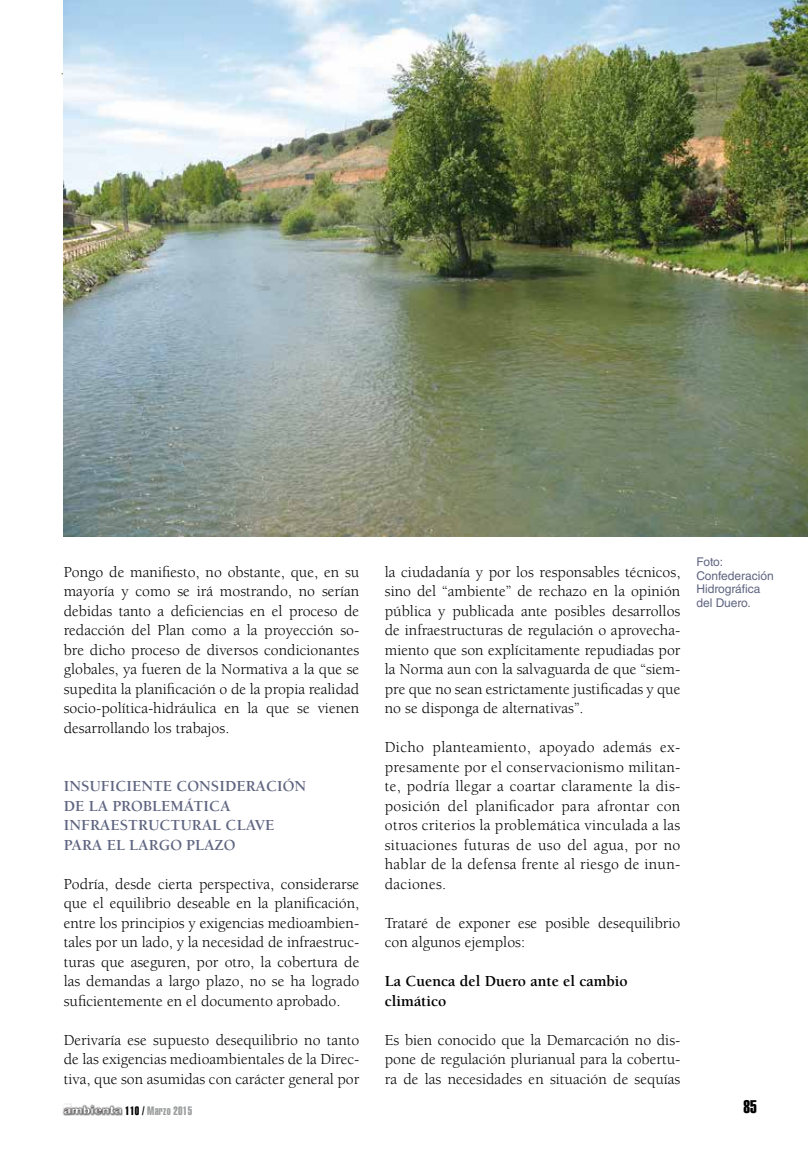
<style>
.page{position:relative;width:808px;height:1149px;background:#fff}
.page>*{position:absolute;margin:0;border:0;box-sizing:border-box;transform-origin:0 0}
.t1{font:18px "Helvetica LT Std Extra Comp";color:#000}
.t2{font:15.75px/19.5px "Berkeley Std";color:#000;text-align:justify}
.t3{font:700 15.75px/19.5px "Berkeley Std";color:#5f6581}
.t4{font:700 15.75px/19.5px "Berkeley Std";color:#000}
.t5{font:12px/13.5px "Helvetica LT Std";color:#5f6581}
.t6{font:12px "Helvetica LT Std Extra Comp";letter-spacing:.025em;color:#9c9e9f}
.s1{color:#000}
</style>
<div class="page">
<hr style="left:62px;top:73px;width:635px;height:1px;background:#5f6d27">
<img style="left:62px;top:1103px;width:61px;height:13px">
<img style="left:64px;top:0;width:744px;height:536px">
<p class="t2" style="left:64px;top:562px;width:297px">Pongo de manifiesto, no obstante, que, en su mayoría y como se irá mostrando, no serían debidas tanto a deficiencias en el proceso de redacción del Plan como a la proyección so&shy;bre dicho proceso de diversos condicionantes globales, ya fueren de la Normativa a la que se supedita la planificación o de la propia realidad socio-política-hidráulica en la que se vienen desarrollando los trabajos.</p>
<p class="t3" style="left:64px;top:776px;width:55px">INSUFICIE</p>
<p class="t3" style="left:141px;top:776px;width:80px">NTE CONSIDERACI</p>
<p class="t3" style="left:283px;top:776px;width:25px">ÓN</p>
<p class="t3" style="left:64px;top:796px;width:60px">DELAPROBLEMÁTICA<br>INFRAESTRUCTURAL</p>
<p class="t3" style="left:226px;top:815px;width:11px">CLAVE</p>
<p class="t3" style="left:64px;top:835px;width:11px">PARA</p>
<p class="t3" style="left:107px;top:835px;width:34px">EL LARGO</p>
<p class="t3" style="left:186px;top:835px;width:47px">PLAZO</p>
<p class="t2" style="left:64px;top:874px;width:297px">Podría, desde cierta perspectiva, considerarse que el equilibrio deseable en la planificación, entre los principios y exigencias medioambien&shy;tales por un lado, y la necesidad de infraestruc&shy;turas que aseguren, por otro, la cobertura de las demandas a largo plazo, no se ha logrado suficientemente en el documento aprobado.</p>
<p class="t2" style="left:64px;top:1030px;width:297px">Derivaría ese supuesto desequilibrio no tanto de las exigencias medioambientales de la Direc&shy;tiva, que son asumidas con carácter general por</p>
<p class="t2" style="left:385px;top:562px;width:297px">la ciudadanía y por los responsables técnicos, sino del “ambiente” de rechazo en la opinión pública y publicada ante posibles desarrollos de infraestructuras de regulación o aprovecha&shy;miento que son explícitamente repudiadas por la Norma aun con la salvaguarda de que “siem&shy;pre que no sean estrictamente justificadas y que no se disponga de alternativas”.</p>
<p class="t2" style="left:385px;top:737px;width:297px">Dicho planteamiento, apoyado además ex&shy;presamente por el conservacionismo militan&shy;te, podría llegar a coartar claramente la dis&shy;posición del planificador para afrontar con otros criterios la problemática vinculada a las situaciones futuras de uso del agua, por no hablar de la defensa frente al riesgo de inun&shy;daciones.</p>
<p class="t2" style="left:385px;top:913px;width:297px">Trataré de exponer ese posible desequilibrio con algunos ejemplos:</p>
<p class="t4" style="left:385px;top:971px;width:244px">LA CUENCA DEL DUERO ANTE EL CAMBIO<br>CLIMÁTICO</p>
<p class="t2" style="left:385px;top:1030px;width:297px">Es bien conocido que la Demarcación no dis&shy;pone de regulación plurianual para la cobertu&shy;ra de las necesidades en situación de sequías</p>
<p class="t5" style="left:696px;top:555px;width:79px">Foto:<br>Confederación<br>Hidrográfica del Duero.</p>
<p class="t6" style="left:125px;top:1103px;width:68px"><span class="s1">110 /</span> Marzo 2015</p>
<p class="t1" style="left:744px;top:1095px;width:15px">85</p>
</div>
